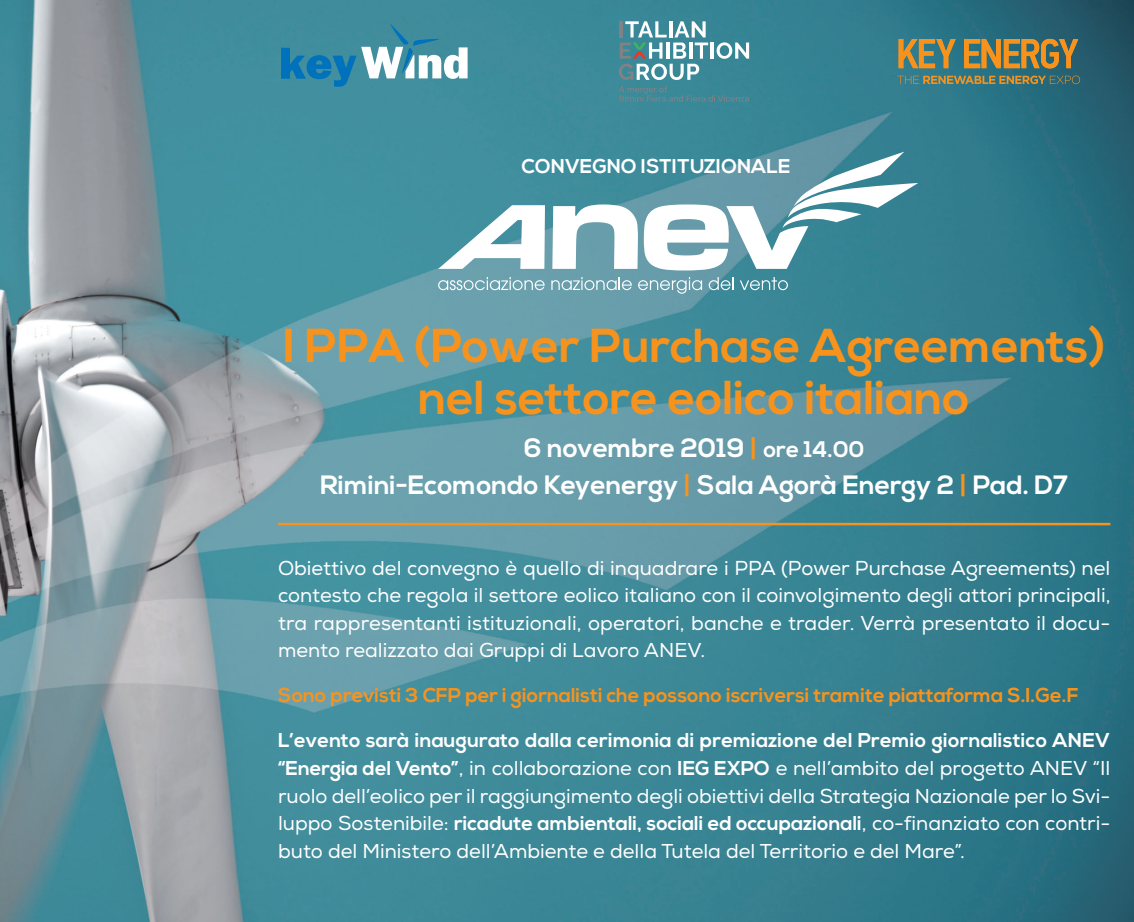
<style>
.page{position:relative;width:1134px;height:922px;background:#fff}
.page>*{position:absolute;margin:0;border:0;box-sizing:border-box;transform-origin:0 0}
.t1{font:700 47.5px/52px "Nexa";color:#f7931d;text-align:center}
.t2{font:700 26.5px/36.8px "Nexa";color:#fff;text-align:center}
.t3{font:20px/27.5px "Nexa";color:#fff;text-align:justify}
.t4{font:700 20px "Nexa";color:#f7931d}
.t5{font:700 19.88px "Nexa";color:#fff}
.s1{color:#f7931d}
.s2{font-size:22.5px}
.s3{font-weight:700}
</style>
<div class="page">
<img style="left:0;top:0;width:1134px;height:921px">
<svg style="left:897px;top:76px;width:183px;height:8px"></svg>
<svg style="left:899px;top:39px;width:179px;height:29px;background:#94814c"></svg>
<svg style="left:281px;top:24px;width:187px;height:63px;background:#569cb0"></svg>
<svg style="left:619px;top:86px;width:130px;height:16px;background:#458694"></svg>
<hr style="left:711px;top:43px;width:3px;height:16px;background:#fff">
<svg style="left:716px;top:42px;width:33px;height:17px"></svg>
<svg style="left:619px;top:21px;width:89px;height:59px"></svg>
<img style="left:0;top:113px;width:1010px;height:648px">
<svg style="left:438px;top:277px;width:107px;height:13px"></svg>
<svg style="left:551px;top:277px;width:81px;height:13px"></svg>
<svg style="left:638px;top:277px;width:64px;height:17px"></svg>
<svg style="left:709px;top:277px;width:25px;height:13px"></svg>
<svg style="left:740px;top:277px;width:48px;height:13px"></svg>
<svg style="left:438px;top:152px;width:480px;height:118px"></svg>
<hr style="left:278px;top:522px;width:832px;height:3px;background:#f7931d">
<p class="t5" style="left:521px;top:159px;width:271px">CONVEGNO ISTITUZIONALE</p>
<h1 class="t1" style="left:283px;top:326px;width:823px">I PPA (Power Purchase Agreements) nel settore eolico italiano</h1>
<h2 class="t2" style="left:320px;top:433px;width:750px">6 novembre 2019 <span class="s1">|</span> <span class="s2">ore 14.00<br></span>Rimini-Ecomondo Keyenergy <span class="s1">|</span> Sala Agorà Energy 2 <span class="s1">|</span> Pad. D7</h2>
<p class="t3" style="left:278px;top:556px;width:834px">Obiettivo del convegno è quello di inquadrare i PPA (Power Purchase Agreements) nel contesto che regola il settore eolico italiano con il coinvolgimento degli attori principali, tra rappresentanti istituzionali, operatori, banche e trader. Verrà presentato il docu&shy;mento realizzato dai Gruppi di Lavoro ANEV.</p>
<p class="t4" style="left:278px;top:688px;width:802px">Sono previsti 3 CFP per i giornalisti che possono iscriversi tramite piattaforma S.I.Ge.F</p>
<p class="t3" style="left:278px;top:729px;width:834px"><span class="s3">L’evento sarà inaugurato dalla cerimonia di premiazione del Premio giornalistico ANEV “Energia del Vento”</span>, in collaborazione con <span class="s3">IEG EXPO</span> e nell’ambito del progetto ANEV “Il ruolo dell’eolico per il raggiungimento degli obiettivi della Strategia Nazionale per lo Svi&shy;luppo Sostenibile: <span class="s3">ricadute ambientali, sociali ed occupazionali</span>, co-finanziato con contri&shy;buto del Ministero dell’Ambiente e della Tutela del Territorio e del Mare”.</p>
</div>
